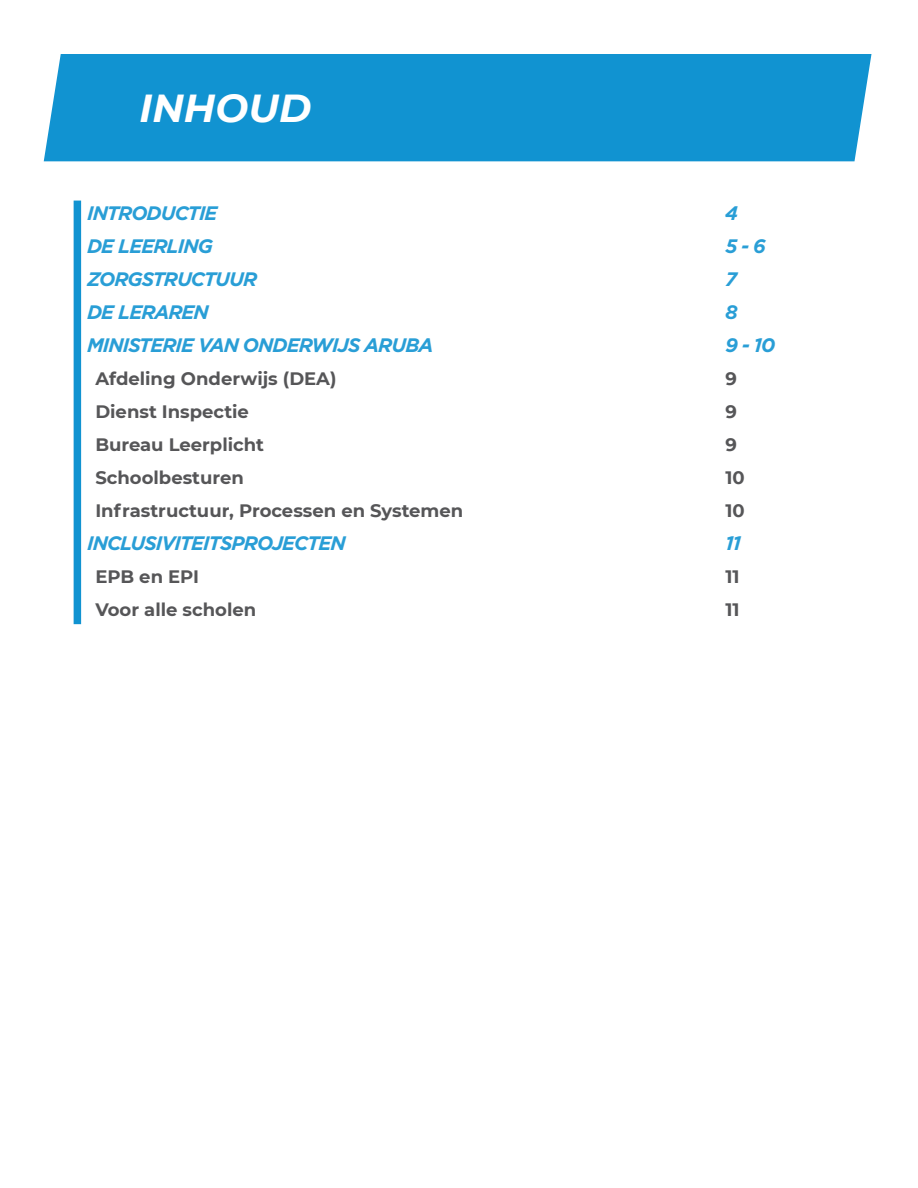
<style>
.page{position:relative;width:918px;height:1188px;background:#fff}
.page>*{position:absolute;margin:0;border:0;box-sizing:border-box;transform-origin:0 0}
.t1{font:italic 700 39px "Montserrat";color:#fff}
.t2{font:italic 700 19.5px "Gotham";letter-spacing:-.05em;color:#299ed6}
.t3{font:700 18px "Montserrat";color:#565658}
</style>
<div class="page">
<div style="left:44px;top:54px;width:827px;height:107px;background:#1193d1"></div>
<div style="left:74px;top:204px;width:7px;height:416px;background:#1193d1"></div>
<p class="t1" style="left:140px;top:80px;width:173px">INHOUD</p>
<p class="t2" style="left:87px;top:200px;width:132px">INTRODUCTIE</p>
<p class="t2" style="left:725px;top:200px;width:14px">4</p>
<p class="t2" style="left:87px;top:233px;width:127px">DE LEERLING</p>
<p class="t2" style="left:725px;top:233px;width:42px">5 - 6</p>
<p class="t2" style="left:87px;top:266px;width:172px">ZORGSTRUCTUUR</p>
<p class="t2" style="left:725px;top:266px;width:13px">7</p>
<p class="t2" style="left:87px;top:299px;width:123px">DE LERAREN</p>
<p class="t2" style="left:725px;top:299px;width:14px">8</p>
<p class="t2" style="left:87px;top:332px;width:348px">MINISTERIE VAN ONDERWIJS ARUBA</p>
<p class="t2" style="left:725px;top:332px;width:52px">9 - 10</p>
<p class="t3" style="left:95px;top:366px;width:243px">Afdeling Onderwijs (DEA)</p>
<p class="t3" style="left:725px;top:366px;width:13px">9</p>
<p class="t3" style="left:95px;top:399px;width:155px">Dienst Inspectie</p>
<p class="t3" style="left:725px;top:399px;width:13px">9</p>
<p class="t3" style="left:95px;top:432px;width:170px">Bureau Leerplicht</p>
<p class="t3" style="left:725px;top:432px;width:13px">9</p>
<p class="t3" style="left:95px;top:465px;width:150px">Schoolbesturen</p>
<p class="t3" style="left:725px;top:465px;width:21px">10</p>
<p class="t3" style="left:95px;top:498px;width:370px">Infrastructuur, Processen en Systemen</p>
<p class="t3" style="left:725px;top:498px;width:21px">10</p>
<p class="t2" style="left:87px;top:530px;width:260px">INCLUSIVITEITSPROJECTEN</p>
<p class="t2" style="left:725px;top:530px;width:17px">11</p>
<p class="t3" style="left:95px;top:564px;width:105px">EPB en EPI</p>
<p class="t3" style="left:725px;top:564px;width:16px">11</p>
<p class="t3" style="left:95px;top:597px;width:162px">Voor alle scholen</p>
<p class="t3" style="left:725px;top:597px;width:16px">11</p>
</div>
